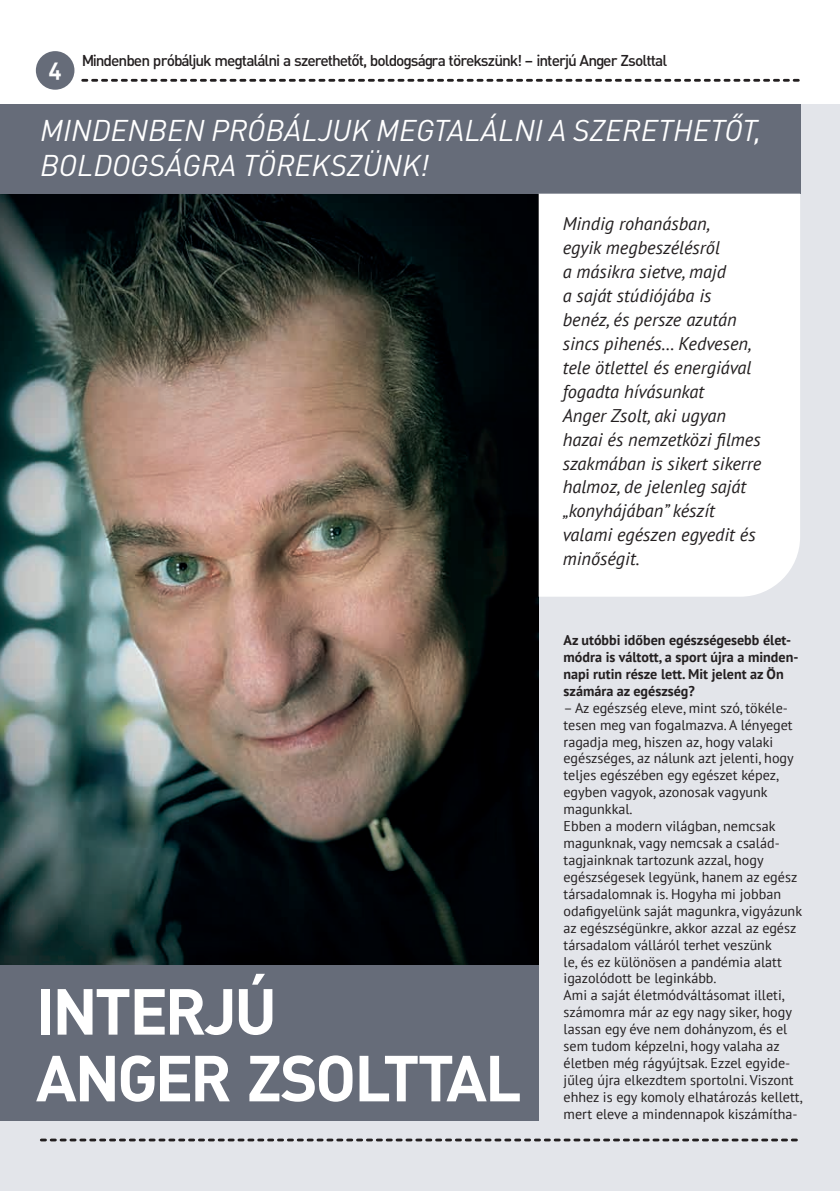
<style>
.page{position:relative;width:840px;height:1191px;background:#fff}
.page>*{position:absolute;margin:0;border:0;box-sizing:border-box;transform-origin:0 0}
.t1{font:700 64px/66.6px "DIN Alt PFL";color:#fff}
.t2{font:italic 29.6px/35.6px "DIN Pro";color:#fff}
.t3{font:700 22.6px "DIN Alt PFL";color:#fff}
.t4{font:italic 18.4px/24px "PT Sans";color:#231f20}
.t5{font:15.6px "DIN Alt Md PFL";letter-spacing:-.015em;color:#231f20}
.t6{font:14.2px/17px "PT Sans";color:#231f20}
.t7{font:700 14.2px/17px "PT Sans";color:#231f20}
</style>
<div class="page">
<div style="left:0;top:104px;width:839px;height:1087px;background:#e3e5ea"></div>
<div style="left:36px;top:51px;width:38px;height:39px;background:#666c79;border-radius:50%"></div>
<svg style="left:83px;top:79px;width:717px;height:3px"></svg>
<svg style="left:41px;top:1138px;width:757px;height:3px"></svg>
<img style="left:0;top:194px;width:538px;height:771px">
<div style="left:0;top:104px;width:799px;height:90px;background:#666c79"></div>
<div style="left:0;top:965px;width:538px;height:155px;background:#666c79"></div>
<div style="left:538px;top:194px;width:261px;height:402px;background:#fff"></div>
<h3 class="t3" style="left:49px;top:54px;width:14px">4</h3>
<p class="t5" style="left:82px;top:51px;width:586px">Mindenben próbáljuk megtalálni a szerethetőt, boldogságra törekszünk! – interjú Anger Zsolttal</p>
<h2 class="t2" style="left:40px;top:109px;width:722px">MINDENBEN PRÓBÁLJUK MEGTALÁLNI A SZERETHETŐT,<br>BOLDOGSÁGRA TÖREKSZÜNK!</h2>
<h1 class="t1" style="left:36px;top:975px;width:483px">INTERJÚ<br>ANGER ZSOLTTAL</h1>
<p class="t4" style="left:562px;top:211px;width:200px">Mindig rohanásban,<br>egyik megbeszélésről<br>a másikra sietve, majd<br>a saját stúdiójába is benéz, és persze azután sincs pihenés… Kedvesen, tele ötlettel és energiával fogadta hívásunkat<br>Anger Zsolt, aki ugyan hazai és nemzetközi filmes szakmában is sikert sikerre halmoz, de jelenleg saját „konyhájában” készít valami egészen egyedit és minőségit.</p>
<p class="t7" style="left:563px;top:631px;width:236px">Az utóbbi időben egészségesebb élet&shy;módra is váltott, a sport újra a minden&shy;napi rutin része lett. Mit jelent az Ön számára az egészség?</p>
<p class="t6" style="left:563px;top:699px;width:241px">– Az egészség eleve, mint szó, tökéle&shy;tesen meg van fogalmazva. A lényeget ragadja meg, hiszen az, hogy valaki egészséges, az nálunk azt jelenti, hogy teljes egészében egy egészet képez, egyben vagyok, azonosak vagyunk magunkkal.<br>Ebben a modern világban, nemcsak magunknak, vagy nemcsak a család&shy;tagjainknak tartozunk azzal, hogy egészségesek legyünk, hanem az egész társadalomnak is. Hogyha mi jobban odafigyelünk saját magunkra, vigyázunk az egészségünkre, akkor azzal az egész társadalom válláról terhet veszünk<br>le, és ez különösen a pandémia alatt igazolódott be leginkább.<br>Ami a saját életmódváltásomat illeti, számomra már az egy nagy siker, hogy lassan egy éve nem dohányzom, és el sem tudom képzelni, hogy valaha az életben még rágyújtsak. Ezzel egyide&shy;jűleg újra elkezdtem sportolni. Viszont ehhez is egy komoly elhatározás kellett, mert eleve a mindennapok kiszámítha-</p>
</div>
